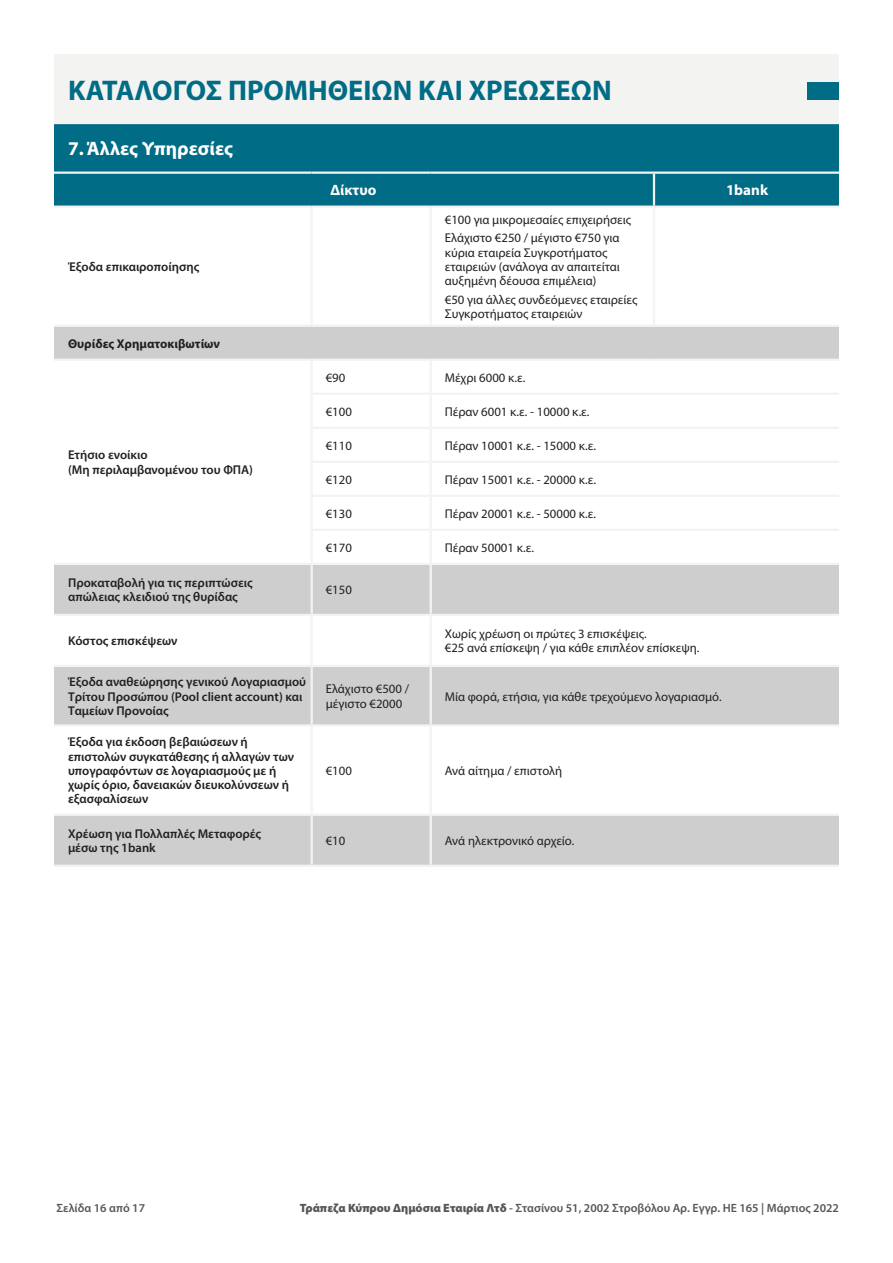
<style>
.page{position:relative;width:893px;height:1263px;background:#fff}
.page>*{position:absolute;margin:0;border:0;box-sizing:border-box;transform-origin:0 0}
.t1{font:700 28.5px "Myriad Pro";color:#006c85}
.t2{font:700 19.5px "Myriad Pro";color:#fff}
.t3{font:700 15px "Myriad Pro";color:#fff}
.t4{font:12.75px/14.2px "Myriad Pro";color:#231f20}
.t5{font:600 12.75px/14.2px "Myriad Pro";color:#231f20}
.t6{font:700 12.75px "Myriad Pro";color:#231f20}
.t7{font:600 12px "Myriad Pro";color:#575755}
.s1{font-weight:900}
</style>
<div class="page">
<div style="left:54px;top:54px;width:785px;height:70px;background:#f3f3f1"></div>
<div style="left:54px;top:124px;width:785px;height:82px;background:#006c85"></div>
<svg style="left:54px;top:327px;width:785px;height:538px"></svg>
<hr style="left:54px;top:172px;width:258px;height:2px;background:#f3f3f1">
<hr style="left:312px;top:172px;width:119px;height:2px;background:#f3f3f1">
<hr style="left:431px;top:172px;width:223px;height:2px;background:#f3f3f1">
<hr style="left:654px;top:172px;width:185px;height:2px;background:#f3f3f1">
<hr style="left:653px;top:174px;width:2px;height:32px;background:#f3f3f1">
<hr style="left:54px;top:206px;width:258px;height:2px;background:#f3f3f1">
<hr style="left:54px;top:325px;width:258px;height:2px;background:#f3f3f1">
<hr style="left:54px;top:359px;width:258px;height:2px;background:#f3f3f1">
<hr style="left:54px;top:563px;width:258px;height:2px;background:#f3f3f1">
<hr style="left:54px;top:614px;width:258px;height:2px;background:#f3f3f1">
<hr style="left:54px;top:665px;width:258px;height:2px;background:#f3f3f1">
<hr style="left:54px;top:724px;width:258px;height:3px;background:#f3f3f1">
<hr style="left:54px;top:814px;width:258px;height:2px;background:#f3f3f1">
<hr style="left:54px;top:865px;width:258px;height:2px;background:#f3f3f1">
<hr style="left:312px;top:206px;width:119px;height:2px;background:#f3f3f1">
<hr style="left:311px;top:208px;width:2px;height:117px;background:#f3f3f1">
<hr style="left:431px;top:206px;width:223px;height:2px;background:#f3f3f1">
<hr style="left:430px;top:208px;width:2px;height:117px;background:#f3f3f1">
<hr style="left:654px;top:206px;width:185px;height:2px;background:#f3f3f1">
<hr style="left:653px;top:208px;width:2px;height:117px;background:#f3f3f1">
<hr style="left:312px;top:325px;width:119px;height:2px;background:#f3f3f1">
<hr style="left:431px;top:325px;width:223px;height:2px;background:#f3f3f1">
<hr style="left:654px;top:325px;width:185px;height:2px;background:#f3f3f1">
<hr style="left:312px;top:359px;width:119px;height:2px;background:#f3f3f1">
<hr style="left:311px;top:361px;width:2px;height:32px;background:#f3f3f1">
<hr style="left:431px;top:359px;width:223px;height:2px;background:#f3f3f1">
<hr style="left:430px;top:361px;width:2px;height:32px;background:#f3f3f1">
<hr style="left:654px;top:359px;width:185px;height:2px;background:#f3f3f1">
<hr style="left:311px;top:393px;width:120px;height:2px;background:#f3f3f1">
<hr style="left:311px;top:395px;width:2px;height:32px;background:#f3f3f1">
<hr style="left:431px;top:393px;width:223px;height:2px;background:#f3f3f1">
<hr style="left:430px;top:395px;width:2px;height:32px;background:#f3f3f1">
<hr style="left:654px;top:393px;width:185px;height:2px;background:#f3f3f1">
<hr style="left:311px;top:427px;width:120px;height:2px;background:#f3f3f1">
<hr style="left:311px;top:429px;width:2px;height:32px;background:#f3f3f1">
<hr style="left:431px;top:427px;width:223px;height:2px;background:#f3f3f1">
<hr style="left:430px;top:429px;width:2px;height:32px;background:#f3f3f1">
<hr style="left:654px;top:427px;width:185px;height:2px;background:#f3f3f1">
<hr style="left:311px;top:461px;width:120px;height:2px;background:#f3f3f1">
<hr style="left:311px;top:463px;width:2px;height:32px;background:#f3f3f1">
<hr style="left:431px;top:461px;width:223px;height:2px;background:#f3f3f1">
<hr style="left:430px;top:463px;width:2px;height:32px;background:#f3f3f1">
<hr style="left:654px;top:461px;width:185px;height:2px;background:#f3f3f1">
<hr style="left:311px;top:495px;width:120px;height:2px;background:#f3f3f1">
<hr style="left:311px;top:497px;width:2px;height:32px;background:#f3f3f1">
<hr style="left:431px;top:495px;width:223px;height:2px;background:#f3f3f1">
<hr style="left:430px;top:497px;width:2px;height:32px;background:#f3f3f1">
<hr style="left:654px;top:495px;width:185px;height:2px;background:#f3f3f1">
<hr style="left:311px;top:529px;width:120px;height:2px;background:#f3f3f1">
<hr style="left:311px;top:531px;width:2px;height:32px;background:#f3f3f1">
<hr style="left:431px;top:529px;width:223px;height:2px;background:#f3f3f1">
<hr style="left:430px;top:531px;width:2px;height:32px;background:#f3f3f1">
<hr style="left:654px;top:529px;width:185px;height:2px;background:#f3f3f1">
<hr style="left:312px;top:563px;width:119px;height:2px;background:#f3f3f1">
<hr style="left:311px;top:565px;width:2px;height:49px;background:#f3f3f1">
<hr style="left:431px;top:563px;width:223px;height:2px;background:#f3f3f1">
<hr style="left:430px;top:565px;width:2px;height:49px;background:#f3f3f1">
<hr style="left:654px;top:563px;width:185px;height:2px;background:#f3f3f1">
<hr style="left:312px;top:614px;width:119px;height:2px;background:#f3f3f1">
<hr style="left:311px;top:616px;width:2px;height:49px;background:#f3f3f1">
<hr style="left:431px;top:614px;width:223px;height:2px;background:#f3f3f1">
<hr style="left:430px;top:616px;width:2px;height:49px;background:#f3f3f1">
<hr style="left:654px;top:614px;width:185px;height:2px;background:#f3f3f1">
<hr style="left:312px;top:665px;width:119px;height:2px;background:#f3f3f1">
<hr style="left:311px;top:667px;width:2px;height:57px;background:#f3f3f1">
<hr style="left:431px;top:665px;width:223px;height:2px;background:#f3f3f1">
<hr style="left:430px;top:667px;width:2px;height:57px;background:#f3f3f1">
<hr style="left:654px;top:665px;width:185px;height:2px;background:#f3f3f1">
<hr style="left:312px;top:724px;width:119px;height:3px;background:#f3f3f1">
<hr style="left:311px;top:727px;width:2px;height:87px;background:#f3f3f1">
<hr style="left:431px;top:724px;width:223px;height:3px;background:#f3f3f1">
<hr style="left:430px;top:727px;width:2px;height:87px;background:#f3f3f1">
<hr style="left:654px;top:724px;width:185px;height:3px;background:#f3f3f1">
<hr style="left:312px;top:814px;width:119px;height:2px;background:#f3f3f1">
<hr style="left:311px;top:816px;width:2px;height:49px;background:#f3f3f1">
<hr style="left:431px;top:814px;width:223px;height:2px;background:#f3f3f1">
<hr style="left:430px;top:816px;width:2px;height:49px;background:#f3f3f1">
<hr style="left:654px;top:814px;width:185px;height:2px;background:#f3f3f1">
<hr style="left:312px;top:865px;width:119px;height:2px;background:#f3f3f1">
<hr style="left:431px;top:865px;width:223px;height:2px;background:#f3f3f1">
<hr style="left:654px;top:865px;width:185px;height:2px;background:#f3f3f1">
<div style="left:808px;top:82px;width:31px;height:17px;background:#006c85"></div>
<h1 class="t1" style="left:68px;top:74px;width:545px">ΚΑΤΑΛΟΓΟΣ ΠΡΟΜΗΘΕΙΩΝ ΚΑΙ ΧΡΕΩΣΕΩΝ</h1>
<h2 class="t2" style="left:68px;top:138px;width:166px">7. Άλλες Υπηρεσίες</h2>
<p class="t5" style="left:68px;top:259px;width:133px">Έξοδα επικαιροποίησης</p>
<p class="t6" style="left:68px;top:336px;width:154px">Θυρίδες Χρηματοκιβωτίων</p>
<p class="t5" style="left:68px;top:448px;width:187px">Ετήσιο ενοίκιο<br>(Μη περιλαμβανομένου του ΦΠΑ)</p>
<p class="t3" style="left:330px;top:182px;width:48px">Δίκτυο</p>
<p class="t3" style="left:726px;top:182px;width:44px">1bank</p>
<p class="t4" style="left:445px;top:210px;width:188px;line-height:18.5px">€100 για μικρομεσαίες επιχειρήσεις<br>Ελάχιστο €250 / μέγιστο €750 για</p>
<p class="t4" style="left:445px;top:245px;width:177px">κύρια εταιρεία Συγκροτήματος εταιρειών (ανάλογα αν απαιτείται αυξημένη δέουσα επιμέλεια)</p>
<p class="t4" style="left:445px;top:292px;width:194px">€50 για άλλες συνδεόμενες εταιρείες<br>Συγκροτήματος εταιρειών</p>
<p class="t4" style="left:326px;top:370px;width:21px">€90</p>
<p class="t4" style="left:445px;top:370px;width:82px">Μέχρι 6000 κ.ε.</p>
<p class="t4" style="left:326px;top:404px;width:28px">€100</p>
<p class="t4" style="left:445px;top:404px;width:146px">Πέραν 6001 κ.ε. - 10000 κ.ε.</p>
<p class="t4" style="left:326px;top:438px;width:28px">€110</p>
<p class="t4" style="left:445px;top:438px;width:153px">Πέραν 10001 κ.ε. - 15000 κ.ε.</p>
<p class="t4" style="left:326px;top:472px;width:28px">€120</p>
<p class="t4" style="left:445px;top:472px;width:153px">Πέραν 15001 κ.ε. - 20000 κ.ε.</p>
<p class="t4" style="left:326px;top:506px;width:28px">€130</p>
<p class="t4" style="left:445px;top:506px;width:153px">Πέραν 20001 κ.ε. - 50000 κ.ε.</p>
<p class="t4" style="left:326px;top:540px;width:28px">€170</p>
<p class="t4" style="left:445px;top:540px;width:91px">Πέραν 50001 κ.ε.</p>
<p class="t5" style="left:68px;top:575px;width:186px">Προκαταβολή για τις περιπτώσεις απώλειας κλειδιού της θυρίδας</p>
<p class="t4" style="left:326px;top:583px;width:28px">€150</p>
<p class="t5" style="left:68px;top:633px;width:111px">Κόστος επισκέψεων</p>
<p class="t4" style="left:445px;top:626px;width:256px">Χωρίς χρέωση οι πρώτες 3 επισκέψεις.<br>€25 ανά επίσκεψη / για κάθε επιπλέον επίσκεψη.</p>
<p class="t5" style="left:68px;top:674px;width:240px">Έξοδα αναθεώρησης γενικού Λογαριασμού<br>Τρίτου Προσώπου (Pool client account) και<br>Ταμείων Προνοίας</p>
<p class="t4" style="left:326px;top:682px;width:85px">Ελάχιστο €500 / μέγιστο €2000</p>
<p class="t4" style="left:445px;top:689px;width:279px">Μία φορά, ετήσια, για κάθε τρεχούμενο λογαριασμό.</p>
<p class="t5" style="left:68px;top:735px;width:228px">Έξοδα για έκδοση βεβαιώσεων ή επιστολών συγκατάθεσης ή αλλαγών των υπογραφόντων σε λογαριασμούς με ή χωρίς όριο, δανειακών διευκολύνσεων ή εξασφαλίσεων</p>
<p class="t4" style="left:326px;top:763px;width:28px">€100</p>
<p class="t4" style="left:445px;top:763px;width:119px">Ανά αίτημα / επιστολή</p>
<p class="t5" style="left:68px;top:826px;width:195px">Χρέωση για Πολλαπλές Μεταφορές μέσω της 1bank</p>
<p class="t4" style="left:326px;top:833px;width:21px">€10</p>
<p class="t4" style="left:445px;top:833px;width:131px">Ανά ηλεκτρονικό αρχείο.</p>
<p class="t7" style="left:56px;top:1201px;width:90px">Σελίδα 16 από 17</p>
<p class="t7" style="left:300px;top:1201px;width:541px"><span class="s1">Τράπεζα Κύπρου Δημόσια Εταιρία Λτδ</span> - Στασίνου 51, 2002 Στροβόλου Αρ. Εγγρ. ΗΕ 165 | Μάρτιος 2022</p>
</div>
